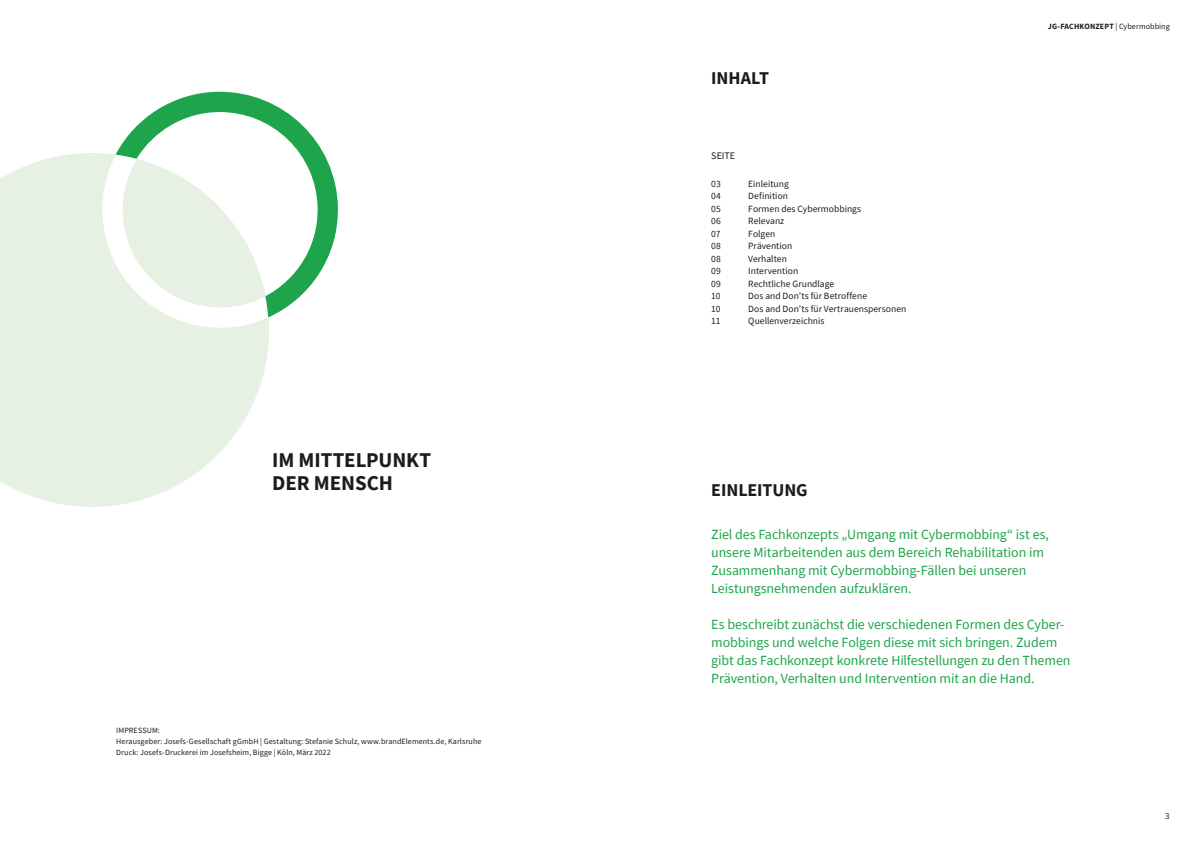
<style>
.page{position:relative;width:1191px;height:842px;background:#fff}
.page>*{position:absolute;margin:0;border:0;box-sizing:border-box;transform-origin:0 0}
.t1{font:700 21px/23.1px "Source Sans Pro";letter-spacing:-.005em;color:#1c1c1b}
.t2{font:700 18px "Source Sans Pro";letter-spacing:-.005em;color:#1c1c1b}
.t3{font:14px/18px "Source Sans Pro";letter-spacing:-.005em;color:#1ea44b}
.t4{font:10px "Source Sans Pro";color:#1c1c1b}
.t5{font:9.5px "Source Sans Pro";letter-spacing:.005em;color:#1c1c1b}
.t6{font:9px "Source Sans Pro";color:#1c1c1b}
.t7{font:8px/11px "Source Sans Pro";letter-spacing:.015em;color:#1c1c1b}
.t8{font:700 8px "Source Sans Pro";letter-spacing:.015em;color:#1c1c1b}
.s1{font-weight:400}
</style>
<div class="page">
<svg style="left:116px;top:91px;width:222px;height:225px"></svg>
<svg style="left:0;top:153px;width:271px;height:354px;fill:#e6f1e4"></svg>
<svg style="left:116px;top:155px;width:150px;height:141px"></svg>
<h1 class="t1" style="left:272px;top:448px;width:160px">IM MITTELPUNKT<br>DER MENSCH</h1>
<p class="t7" style="left:116px;top:724px;width:367px">IMPRESSUM:<br>Herausgeber: Josefs-Gesellschaft gGmbH | Gestaltung: Stefanie Schulz, www.brandElements.de, Karlsruhe<br>Druck: Josefs-Druckerei im Josefsheim, Bigge | Köln, März 2022</p>
<p class="t2" style="left:711px;top:66px;width:59px">INHALT</p>
<p class="t4" style="left:711px;top:150px;width:25px">SEITE</p>
<p class="t5" style="left:711px;top:178px;width:11px">03</p>
<p class="t5" style="left:748px;top:178px;width:42px">Einleitung</p>
<p class="t5" style="left:711px;top:190px;width:11px">04</p>
<p class="t5" style="left:748px;top:190px;width:41px">Definition</p>
<p class="t5" style="left:711px;top:203px;width:11px">05</p>
<p class="t5" style="left:748px;top:203px;width:114px">Formen des Cybermobbings</p>
<p class="t5" style="left:711px;top:215px;width:11px">06</p>
<p class="t5" style="left:748px;top:215px;width:38px">Relevanz</p>
<p class="t5" style="left:711px;top:228px;width:11px">07</p>
<p class="t5" style="left:748px;top:228px;width:29px">Folgen</p>
<p class="t5" style="left:711px;top:240px;width:11px">08</p>
<p class="t5" style="left:748px;top:240px;width:46px">Prävention</p>
<p class="t5" style="left:711px;top:253px;width:11px">08</p>
<p class="t5" style="left:748px;top:253px;width:40px">Verhalten</p>
<p class="t5" style="left:711px;top:265px;width:11px">09</p>
<p class="t5" style="left:748px;top:265px;width:51px">Intervention</p>
<p class="t5" style="left:711px;top:278px;width:11px">09</p>
<p class="t5" style="left:748px;top:278px;width:87px">Rechtliche Grundlage</p>
<p class="t5" style="left:711px;top:290px;width:11px">10</p>
<p class="t5" style="left:748px;top:290px;width:120px">Dos and Don’ts für Betroffene</p>
<p class="t5" style="left:711px;top:303px;width:11px">10</p>
<p class="t5" style="left:748px;top:303px;width:160px">Dos and Don’ts für Vertrauenspersonen</p>
<p class="t5" style="left:711px;top:315px;width:11px">11</p>
<p class="t5" style="left:748px;top:315px;width:78px">Quellenverzeichnis</p>
<p class="t8" style="left:1048px;top:21px;width:123px">JG-FACHKONZEPT <span class="s1">| Cybermobbing</span></p>
<p class="t2" style="left:711px;top:478px;width:98px">EINLEITUNG</p>
<p class="t3" style="left:711px;top:525px;width:339px">Ziel des Fachkonzepts „Umgang mit Cybermobbing“ ist es, unsere Mitarbeitenden aus dem Bereich Rehabilitation im Zusammenhang mit Cybermobbing-Fällen bei unseren Leistungsnehmenden aufzuklären.</p>
<p class="t3" style="left:711px;top:615px;width:361px">Es beschreibt zunächst die verschiedenen Formen des Cyber&shy;mobbings und welche Folgen diese mit sich bringen. Zudem gibt das Fachkonzept konkrete Hilfestellungen zu den Themen Prävention, Verhalten und Intervention mit an die Hand.</p>
<p class="t6" style="left:1165px;top:811px;width:6px">3</p>
</div>
